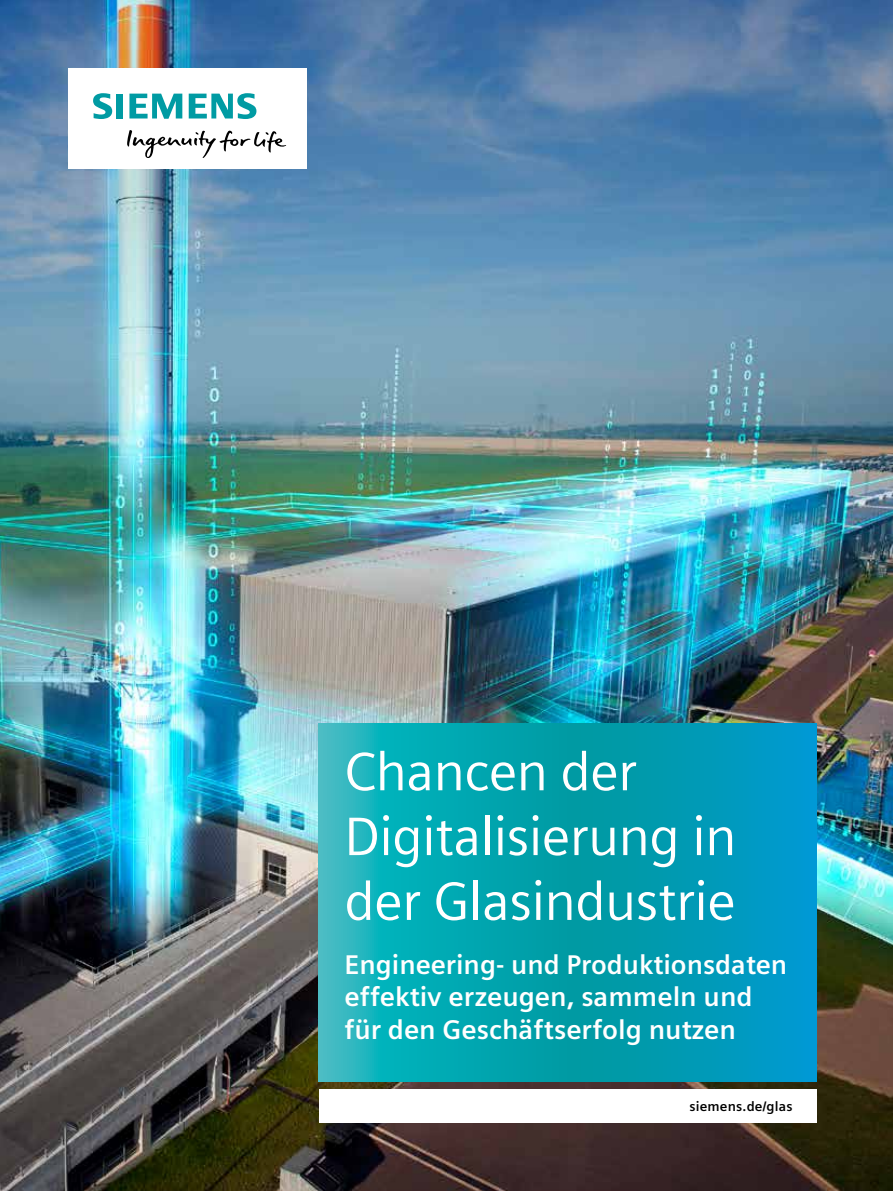
<style>
.page{position:relative;width:893px;height:1191px;background:#fff}
.page>*{position:absolute;margin:0;border:0;box-sizing:border-box;transform-origin:0 0}
.t1{font:54px/64.8px "Siemens Sans";letter-spacing:-.01em;color:#fff}
.t2{font:700 27px/32.4px "Siemens Sans";color:#fff}
.t3{font:700 13.5px "Siemens Sans";letter-spacing:.015em;color:#000}
</style>
<div class="page">
<img style="left:0;top:0;width:893px;height:1191px">
<div style="left:68px;top:68px;width:238px;height:101px;background:#fff"></div>
<svg style="left:127px;top:130px;width:159px;height:28px"></svg>
<svg style="left:93px;top:93px;width:30px;height:26px"></svg>
<svg style="left:129px;top:94px;width:53px;height:25px"></svg>
<svg style="left:189px;top:93px;width:67px;height:26px"></svg>
<div style="left:319px;top:1089px;width:497px;height:34px;background:#fff"></div>
<svg style="left:319px;top:723px;width:497px;height:358px;background:#05a2b5"></svg>
<h1 class="t1" style="left:344px;top:739px;width:394px">Chancen der<br>Digitalisierung in der Glasindustrie</h1>
<p class="t2" style="left:344px;top:948px;width:444px">Engineering- und Produktionsdaten effektiv erzeugen, sammeln und für den Geschäftserfolg nutzen</p>
<p class="t3" style="left:689px;top:1098px;width:105px">siemens.de/glas</p>
</div>
